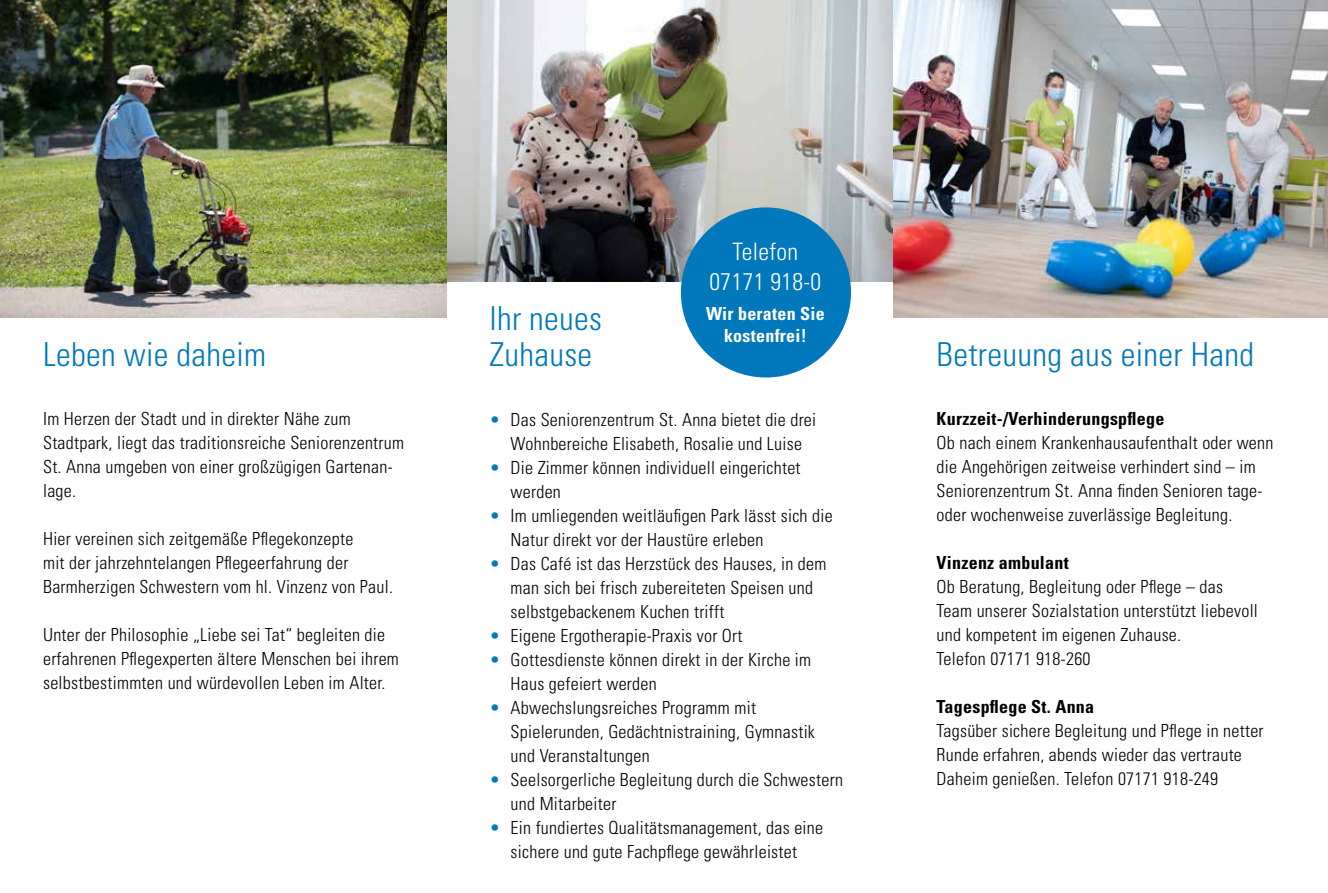
<style>
.page{position:relative;width:1328px;height:893px;background:#fff}
.page>*{position:absolute;margin:0;border:0;box-sizing:border-box;transform-origin:0 0}
.t1{font:300 condensed 33px/36px "Univers LT Std";letter-spacing:.01em;color:#0078bb}
.t2{font:300 condensed 24px/30px "Univers LT Std";letter-spacing:.015em;color:#fff;text-align:center}
.t3{font:300 condensed 18px/24px "Univers LT Std";letter-spacing:.015em;color:#000}
.t4{font:700 condensed 18px "Univers LT Std";letter-spacing:.015em;color:#000}
.t5{font:700 condensed 18px/21.6px "Univers LT Std";letter-spacing:.015em;color:#fff;text-align:center}
.s1{color:#0079bc}
</style>
<div class="page">
<img style="left:447px;top:0;width:446px;height:282px">
<img style="left:893px;top:0;width:434px;height:318px">
<div style="left:681px;top:207px;width:170px;height:170px;background:#0078bb;border-radius:50%"></div>
<img style="left:0;top:0;width:447px;height:318px">
<h1 class="t1" style="left:43px;top:336px;width:224px">Leben wie daheim</h1>
<p class="t3" style="left:43px;top:407px;width:362px">Im Herzen der Stadt und in direkter Nähe zum Stadtpark, liegt das traditionsreiche Seniorenzentrum St. Anna umgeben von einer großzügigen Gartenan&shy;lage.</p>
<p class="t3" style="left:43px;top:527px;width:351px">Hier vereinen sich zeitgemäße Pflegekonzepte<br>mit der jahrzehntelangen Pflegeerfahrung der<br>Barmherzigen Schwestern vom hl. Vinzenz von Paul.</p>
<p class="t3" style="left:43px;top:623px;width:357px">Unter der Philosophie „Liebe sei Tat“ begleiten die erfahrenen Pflegexperten ältere Menschen bei ihrem selbstbestimmten und würdevollen Leben im Alter.</p>
<h1 class="t1" style="left:489px;top:300px;width:114px">Ihr neues<br>Zuhause</h1>
<h2 class="t2" style="left:709px;top:237px;width:113px">Telefon<br>07171 918-0</h2>
<p class="t5" style="left:706px;top:303px;width:120px">Wir beraten Sie kostenfrei!</p>
<p class="t3" style="left:489px;top:407px;width:328px;text-align:center"><span class="s1">•</span> Das Seniorenzentrum St. Anna bietet die drei<br>Wohnbereiche Elisabeth, Rosalie und Luise</p>
<p class="t3" style="left:510px;top:455px;width:291px;text-indent:-21px"><span class="s1">•</span> Die Zimmer können individuell eingerichtet werden</p>
<p class="t3" style="left:510px;top:503px;width:323px;text-indent:-21px"><span class="s1">•</span> Im umliegenden weitläufigen Park lässt sich die<br>Natur direkt vor der Haustüre erleben</p>
<p class="t3" style="left:510px;top:551px;width:317px;text-indent:-21px"><span class="s1">•</span> Das Café ist das Herzstück des Hauses, in dem man sich bei frisch zubereiteten Speisen und selbstgebackenem Kuchen trifft</p>
<p class="t3" style="left:489px;top:623px;width:255px"><span class="s1">•</span> Eigene Ergotherapie-Praxis vor Ort</p>
<p class="t3" style="left:510px;top:647px;width:302px;text-indent:-21px"><span class="s1">•</span> Gottesdienste können direkt in der Kirche im<br>Haus gefeiert werden</p>
<p class="t3" style="left:510px;top:695px;width:306px;text-indent:-21px"><span class="s1">•</span> Abwechslungsreiches Programm mit<br>Spielerunden, Gedächtnistraining, Gymnastik und Veranstaltungen</p>
<p class="t3" style="left:510px;top:767px;width:334px;text-indent:-21px"><span class="s1">•</span> Seelsorgerliche Begleitung durch die Schwestern und Mitarbeiter</p>
<p class="t3" style="left:489px;top:815px;width:335px;text-align:center"><span class="s1">•</span> Ein fundiertes Qualitätsmanagement, das eine sichere und gute Fachpflege gewährleistet</p>
<h1 class="t1" style="left:936px;top:336px;width:319px">Betreuung aus einer Hand</h1>
<p class="t4" style="left:936px;top:408px;width:229px">Kurzzeit-/Verhinderungspflege</p>
<p class="t3" style="left:936px;top:431px;width:338px">Ob nach einem Krankenhausaufenthalt oder wenn die Angehörigen zeitweise verhindert sind – im Seniorenzentrum St. Anna finden Senioren tage&shy;oder wochenweise zuverlässige Begleitung.</p>
<p class="t4" style="left:936px;top:552px;width:134px">Vinzenz ambulant</p>
<p class="t3" style="left:936px;top:575px;width:323px">Ob Beratung, Begleitung oder Pflege – das Team unserer Sozialstation unterstützt liebevoll und kompetent im eigenen Zuhause.<br>Telefon 07171 918-260</p>
<p class="t4" style="left:936px;top:696px;width:159px">Tagespflege St. Anna</p>
<p class="t3" style="left:936px;top:719px;width:328px">Tagsüber sichere Begleitung und Pflege in netter<br>Runde erfahren, abends wieder das vertraute<br>Daheim genießen. Telefon 07171 918-249</p>
</div>
